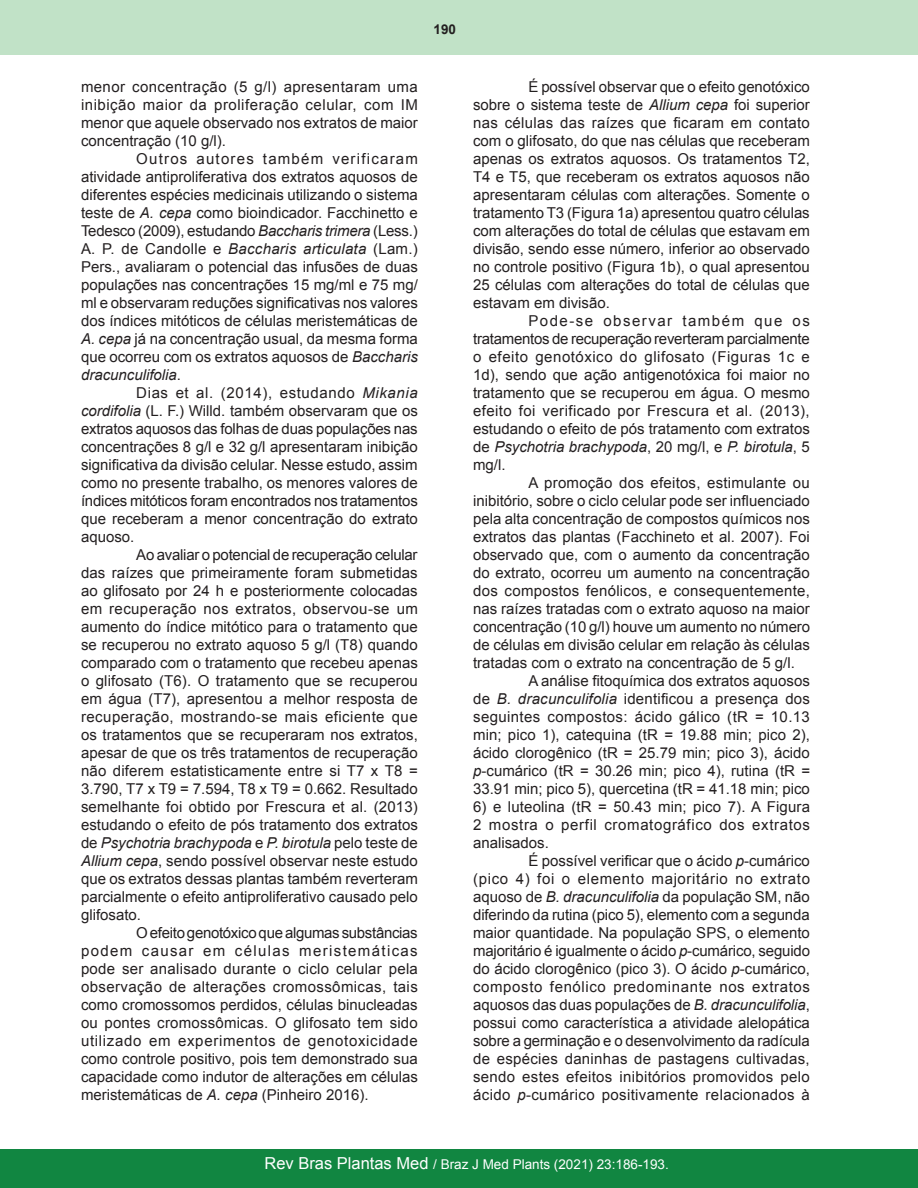
<style>
.page{position:relative;width:918px;height:1188px;background:#fff}
.page>*{position:absolute;margin:0;border:0;box-sizing:border-box;transform-origin:0 0}
.a-texto{font:15px/18px "Arial";color:#231f20;text-align:justify}
.t1{font:13.5px "Arial";color:#fff}
.t2{font:700 13.5px "Arial";color:#231f20}
.s1{font-style:italic}
.s2{font-size:16.5px}
.s3{font-style:inherit}
</style>
<div class="page">
<div style="left:0;top:0;width:918px;height:55px;background:#c1e2c7"></div>
<div style="left:0;top:1149px;width:918px;height:39px;background:#118641"></div>
<p class="t2" style="left:434px;top:20px;width:24px">190</p>
<p class="a-texto" style="left:81px;top:78px;width:338px">menor concentração (5 g/l) apresentaram uma inibição maior da proliferação celular, com IM menor que aquele observado nos extratos de maior concentração (10 g/l).</p>
<p class="a-texto" style="left:81px;top:150px;width:338px;text-indent:55px">Outros autores também verificaram atividade antiproliferativa dos extratos aquosos de diferentes espécies medicinais utilizando o sistema teste de <span class="s1">A. cepa</span> como bioindicador. Facchinetto e Tedesco (2009), estudando <span class="s1">Baccharis trimera</span> (Less.)<br>A. P. de Candolle e <span class="s1">Baccharis articulata</span> (Lam.)<br>Pers., avaliaram o potencial das infusões de duas populações nas concentrações 15 mg/ml e 75 mg/ ml e observaram reduções significativas nos valores dos índices mitóticos de células meristemáticas de <span class="s1">A. cepa</span> já na concentração usual, da mesma forma que ocorreu com os extratos aquosos de <span class="s1">Baccharis dracunculifolia</span>.</p>
<p class="a-texto" style="left:81px;top:384px;width:338px;text-indent:55px">Dias et al. (2014), estudando <span class="s1">Mikania cordifolia</span> (L. F.) Willd. também observaram que os extratos aquosos das folhas de duas populações nas concentrações 8 g/l e 32 g/l apresentaram inibição significativa da divisão celular. Nesse estudo, assim como no presente trabalho, os menores valores de índices mitóticos foram encontrados nos tratamentos que receberam a menor concentração do extrato aquoso.</p>
<p class="a-texto" style="left:81px;top:546px;width:338px;text-indent:55px">Ao avaliar o potencial de recuperação celular das raízes que primeiramente foram submetidas ao glifosato por 24 h e posteriormente colocadas em recuperação nos extratos, observou-se um aumento do índice mitótico para o tratamento que se recuperou no extrato aquoso 5 g/l (T8) quando comparado com o tratamento que recebeu apenas o glifosato (T6). O tratamento que se recuperou em água (T7), apresentou a melhor resposta de recuperação, mostrando-se mais eficiente que os tratamentos que se recuperaram nos extratos, apesar de que os três tratamentos de recuperação não diferem estatisticamente entre si T7 x T8 = 3.790, T7 x T9 = 7.594, T8 x T9 = 0.662. Resultado semelhante foi obtido por Frescura et al. (2013) estudando o efeito de pós tratamento dos extratos de <span class="s1">Psychotria brachypoda</span> e <span class="s1">P. birotula</span> pelo teste de <span class="s1">Allium cepa</span>, sendo possível observar neste estudo que os extratos dessas plantas também reverteram parcialmente o efeito antiproliferativo causado pelo glifosato.</p>
<p class="a-texto" style="left:81px;top:924px;width:338px;text-indent:55px">O efeito genotóxico que algumas substâncias podem causar em células meristemáticas pode ser analisado durante o ciclo celular pela observação de alterações cromossômicas, tais como cromossomos perdidos, células binucleadas ou pontes cromossômicas. O glifosato tem sido utilizado em experimentos de genotoxicidade como controle positivo, pois tem demonstrado sua capacidade como indutor de alterações em células meristemáticas de <span class="s1">A. cepa</span> (Pinheiro 2016).</p>
<p class="a-texto" style="left:473px;top:78px;width:338px;text-indent:55px">É possível observar que o efeito genotóxico sobre o sistema teste de <span class="s1">Allium cepa</span> foi superior nas células das raízes que ficaram em contato com o glifosato, do que nas células que receberam apenas os extratos aquosos. Os tratamentos T2, T4 e T5, que receberam os extratos aquosos não apresentaram células com alterações. Somente o tratamento T3 (Figura 1a) apresentou quatro células com alterações do total de células que estavam em divisão, sendo esse número, inferior ao observado no controle positivo (Figura 1b), o qual apresentou 25 células com alterações do total de células que estavam em divisão.</p>
<p class="a-texto" style="left:473px;top:312px;width:338px;text-indent:55px">Pode-se observar também que os tratamentos de recuperação reverteram parcialmente o efeito genotóxico do glifosato (Figuras 1c e 1d), sendo que ação antigenotóxica foi maior no tratamento que se recuperou em água. O mesmo efeito foi verificado por Frescura et al. (2013), estudando o efeito de pós tratamento com extratos de <span class="s1">Psychotria brachypoda</span>, 20 mg/l, e <span class="s1">P. birotula</span>, 5 mg/l.</p>
<p class="a-texto" style="left:473px;top:474px;width:339px;text-indent:55px">A promoção dos efeitos, estimulante ou inibitório, sobre o ciclo celular pode ser influenciado pela alta concentração de compostos químicos nos extratos das plantas (Facchineto et al. 2007). Foi observado que, com o aumento da concentração do extrato, ocorreu um aumento na concentração dos compostos fenólicos, e consequentemente, nas raízes tratadas com o extrato aquoso na maior concentração (10 g/l) houve um aumento no número de células em divisão celular em relação às células tratadas com o extrato na concentração de 5 g/l.</p>
<p class="a-texto" style="left:473px;top:672px;width:338px;text-indent:55px">A análise fitoquímica dos extratos aquosos de <span class="s1">B. dracunculifolia</span> identificou a presença dos seguintes compostos: ácido gálico (tR = 10.13 min; pico 1), catequina (tR = 19.88 min; pico 2), ácido clorogênico (tR = 25.79 min; pico 3), ácido <span class="s1">p</span>-cumárico (tR = 30.26 min; pico 4), rutina (tR = 33.91 min; pico 5), quercetina (tR = 41.18 min; pico</p>
<p class="a-texto" style="left:473px;top:798px;width:338px">6) e luteolina (tR = 50.43 min; pico 7). A Figura 2 mostra o perfil cromatográfico dos extratos analisados.</p>
<p class="a-texto" style="left:473px;top:852px;width:338px;text-indent:55px">É possível verificar que o ácido <span class="s1">p</span>-cumárico (pico 4) foi o elemento majoritário no extrato aquoso de <span class="s1">B. dracunculifolia</span> da população SM, não diferindo da rutina (pico 5), elemento com a segunda maior quantidade. Na população SPS, o elemento majoritário é igualmente o ácido <span class="s1">p</span>-cumárico, seguido do ácido clorogênico (pico 3). O ácido <span class="s1">p</span>-cumárico, composto fenólico predominante nos extratos aquosos das duas populações de <span class="s1">B. dracunculifolia</span>, possui como característica a atividade alelopática sobre a germinação e o desenvolvimento da radícula de espécies daninhas de pastagens cultivadas, sendo estes efeitos inibitórios promovidos pelo ácido <span class="s1">p</span>-cumárico positivamente relacionados à</p>
<p class="t1" style="left:264px;top:1155px;width:406px"><span class="s2">Rev Bras Plantas Med</span> / Braz J Med Plants (20<span class="s3">21</span>) 2<span class="s3">3</span>:<span class="s3">186-193</span>.</p>
</div>
